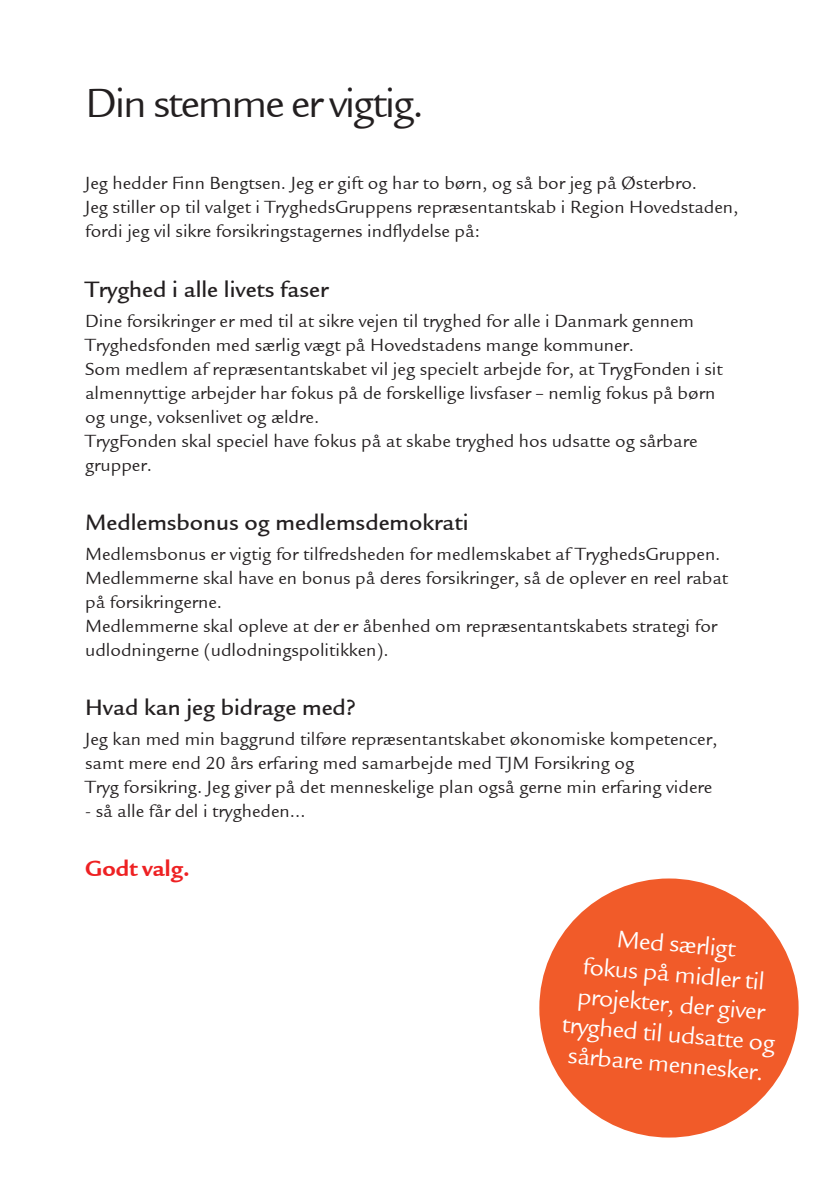
<style>
.page{position:relative;width:840px;height:1191px;background:#fff}
.page>*{position:absolute;margin:0;border:0;box-sizing:border-box;transform-origin:0 0}
.t1{font:44px "Legacy Sans ITC";letter-spacing:-.05em;color:#231f20}
.t2{font:26px/30px "Legacy Sans ITC";color:#fff;text-align:center}
.Mellemrubrik{font:500 24px "Legacy Sans ITC";color:#231f20}
.Mellemrubrik-2{font:700 24px "Legacy Sans ITC";color:#ee2123}
.Brødteskt{font:19px/24px "Legacy Sans ITC";color:#231f20}
</style>
<div class="page">
<div style="left:539px;top:878px;width:259px;height:259px;background:#f15b29;border-radius:50%"></div>
<p class="t1" style="left:85px;top:78px;width:340px">Din stemme er vigtig.</p>
<p class="Brødteskt" style="left:85px;top:172px;width:654px">Jeg hedder Finn Bengtsen. Jeg er gift og har to børn, og så bor jeg på Østerbro.<br>Jeg stiller op til valget i TryghedsGruppens repræsentantskab i Region Hovedstaden, fordi jeg vil sikre forsikringstagernes indflydelse på:</p>
<p class="Mellemrubrik" style="left:85px;top:276px;width:245px">Tryghed i alle livets faser</p>
<p class="Brødteskt" style="left:85px;top:309px;width:639px">Dine forsikringer er med til at sikre vejen til tryghed for alle i Danmark gennem Tryghedsfonden med særlig vægt på Hovedstadens mange kommuner.<br>Som medlem af repræsentantskabet vil jeg specielt arbejde for, at TrygFonden i sit almennyttige arbejder har fokus på de forskellige livsfaser – nemlig fokus på børn og unge, voksenlivet og ældre.<br>TrygFonden skal speciel have fokus på at skabe tryghed hos udsatte og sårbare grupper.</p>
<p class="Mellemrubrik" style="left:85px;top:509px;width:384px">Medlemsbonus og medlemsdemokrati</p>
<p class="Brødteskt" style="left:85px;top:542px;width:644px">Medlemsbonus er vigtig for tilfredsheden for medlemskabet af TryghedsGruppen.<br>Medlemmerne skal have en bonus på deres forsikringer, så de oplever en reel rabat på forsikringerne.<br>Medlemmerne skal opleve at der er åbenhed om repræsentantskabets strategi for udlodningerne (udlodningspolitikken).</p>
<p class="Mellemrubrik" style="left:85px;top:694px;width:272px">Hvad kan jeg bidrage med?</p>
<p class="Brødteskt" style="left:85px;top:727px;width:633px">Jeg kan med min baggrund tilføre repræsentantskabet økonomiske kompetencer, samt mere end 20 års erfaring med samarbejde med TJM Forsikring og<br>Tryg forsikring. Jeg giver på det menneskelige plan også gerne min erfaring videre</p>
<p class="Brødteskt" style="left:85px;top:799px;width:222px">- så alle får del i trygheden…</p>
<p class="Mellemrubrik-2" style="left:85px;top:854px;width:106px">Godt valg.</p>
<p class="t2" style="left:618px;top:924px;width:121px;rotate:5deg">Med særligt</p>
<p class="t2" style="left:568px;top:949px;width:216px;rotate:5deg">fokus på midler til projekter, der giver tryghed til udsatte og sårbare mennesker.</p>
</div>
